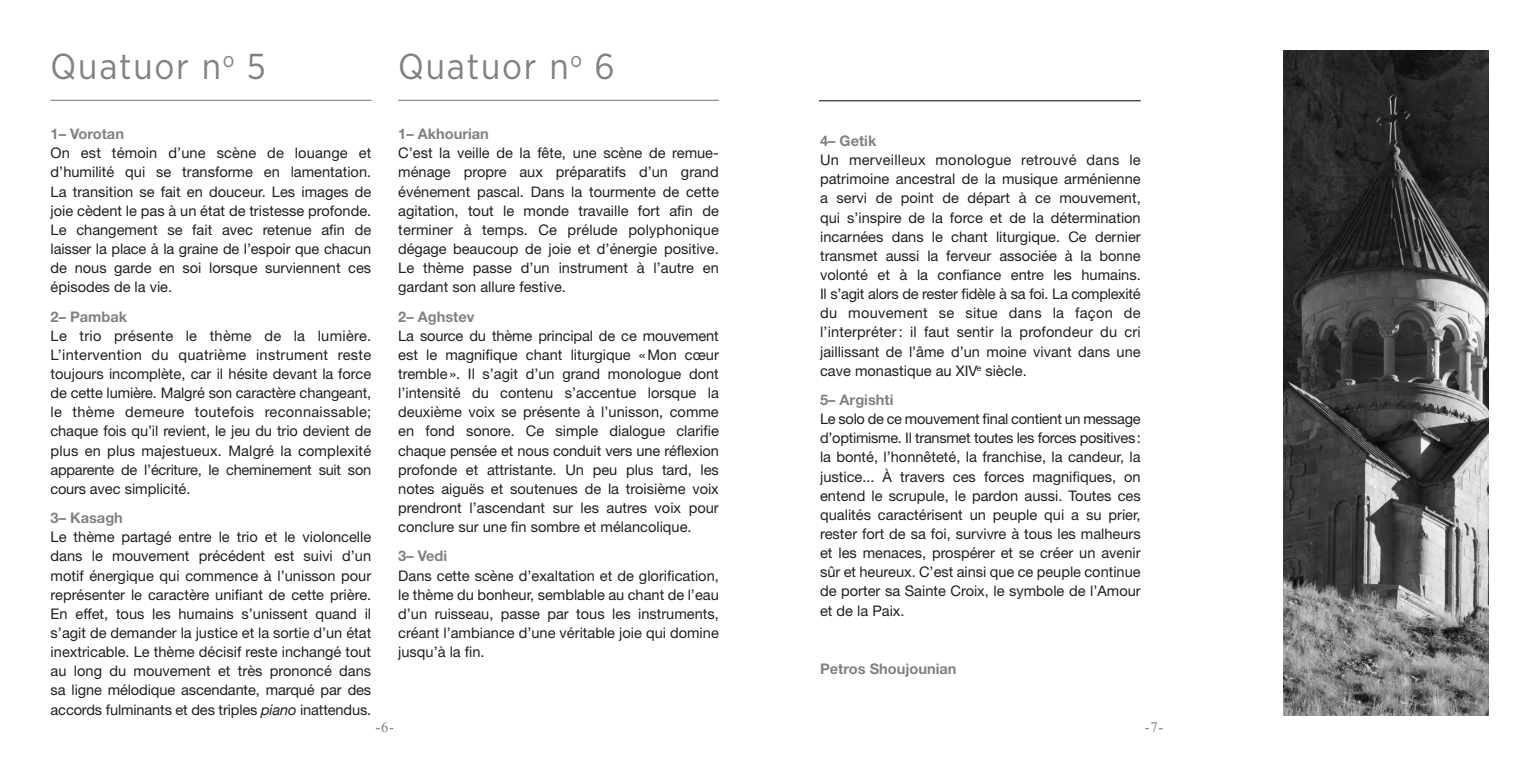
<style>
.page{position:relative;width:1539px;height:766px;background:#fff}
.page>*{position:absolute;margin:0;border:0;box-sizing:border-box;transform-origin:0 0}
.t1{font:36px "Gotham Narrow";letter-spacing:.05em;color:#808285}
.t2{font:14.62px/19.1px "Helvetica Neue";color:#231f20;text-align:justify}
.t3{font:700 14.62px "Helvetica Neue";color:#808285}
.t4{font:14.62px "Times New Roman";color:#808285}
.s1{font-style:italic}
</style>
<div class="page">
<img style="left:1284px;top:51px;width:204px;height:664px">
<hr style="left:51px;top:100px;width:320px;height:1px;background:#808285">
<hr style="left:398px;top:100px;width:321px;height:1px;background:#808285">
<hr style="left:819px;top:100px;width:322px;height:1px;background:#231f20">
<p class="t1" style="left:51px;top:44px;width:217px">Quatuor n<sup>o</sup> 5</p>
<p class="t3" style="left:51px;top:125px;width:75px">1– Vorotan</p>
<p class="t2" style="left:51px;top:143px;width:322px">On est témoin d’une scène de louange et d’humilité qui se transforme en lamentation.<br>La transition se fait en douceur. Les images de joie cèdent le pas à un état de tristesse profonde.<br>Le changement se fait avec retenue afin de laisser la place à la graine de l’espoir que chacun de nous garde en soi lorsque surviennent ces épisodes de la vie.</p>
<p class="t3" style="left:51px;top:307px;width:78px">2– Pambak</p>
<p class="t2" style="left:51px;top:325px;width:322px">Le trio présente le thème de la lumière.<br>L’intervention du quatrième instrument reste toujours incomplète, car il hésite devant la force de cette lumière. Malgré son caractère changeant, le thème demeure toutefois reconnaissable; chaque fois qu’il revient, le jeu du trio devient de plus en plus majestueux. Malgré la complexité apparente de l’écriture, le cheminement suit son cours avec simplicité.</p>
<p class="t3" style="left:51px;top:508px;width:74px">3– Kasagh</p>
<p class="t2" style="left:51px;top:527px;width:322px">Le thème partagé entre le trio et le violoncelle dans le mouvement précédent est suivi d’un motif énergique qui commence à l’unisson pour représenter le caractère unifiant de cette prière.<br>En effet, tous les humains s’unissent quand il s’agit de demander la justice et la sortie d’un état inextricable. Le thème décisif reste inchangé tout au long du mouvement et très prononcé dans sa ligne mélodique ascendante, marqué par des accords fulminants et des triples <span class="s1">piano</span> inattendus.</p>
<p class="t1" style="left:398px;top:44px;width:218px">Quatuor n<sup>o</sup> 6</p>
<p class="t3" style="left:398px;top:125px;width:92px">1– Akhourian</p>
<p class="t2" style="left:398px;top:143px;width:322px">C’est la veille de la fête, une scène de remue&shy;ménage propre aux préparatifs d’un grand événement pascal. Dans la tourmente de cette agitation, tout le monde travaille fort afin de terminer à temps. Ce prélude polyphonique dégage beaucoup de joie et d’énergie positive.<br>Le thème passe d’un instrument à l’autre en gardant son allure festive.</p>
<p class="t3" style="left:398px;top:307px;width:78px">2– Aghstev</p>
<p class="t2" style="left:398px;top:325px;width:322px">La source du thème principal de ce mouvement est le magnifique chant liturgique «Mon cœur tremble». Il s’agit d’un grand monologue dont l’intensité du contenu s’accentue lorsque la deuxième voix se présente à l’unisson, comme en fond sonore. Ce simple dialogue clarifie chaque pensée et nous conduit vers une réflexion profonde et attristante. Un peu plus tard, les notes aiguës et soutenues de la troisième voix prendront l’ascendant sur les autres voix pour conclure sur une fin sombre et mélancolique.</p>
<p class="t3" style="left:398px;top:547px;width:51px">3– Vedi</p>
<p class="t2" style="left:398px;top:565px;width:322px">Dans cette scène d’exaltation et de glorification, le thème du bonheur, semblable au chant de l’eau d’un ruisseau, passe par tous les instruments, créant l’ambiance d’une véritable joie qui domine jusqu’à la fin.</p>
<p class="t3" style="left:820px;top:132px;width:58px">4– Getik</p>
<p class="t2" style="left:820px;top:150px;width:322px">Un merveilleux monologue retrouvé dans le patrimoine ancestral de la musique arménienne a servi de point de départ à ce mouvement, qui s’inspire de la force et de la détermination incarnées dans le chant liturgique. Ce dernier transmet aussi la ferveur associée à la bonne volonté et à la confiance entre les humains.<br>Il s’agit alors de rester fidèle à sa foi. La complexité du mouvement se situe dans la façon de l’interpréter: il faut sentir la profondeur du cri jaillissant de l’âme d’un moine vivant dans une cave monastique au XIV<sup>e</sup> siècle.</p>
<p class="t3" style="left:820px;top:390px;width:75px">5– Argishti</p>
<p class="t2" style="left:820px;top:409px;width:322px">Le solo de ce mouvement final contient un message d’optimisme. Il transmet toutes les forces positives: la bonté, l’honnêteté, la franchise, la candeur, la justice... À travers ces forces magnifiques, on entend le scrupule, le pardon aussi. Toutes ces qualités caractérisent un peuple qui a su prier, rester fort de sa foi, survivre à tous les malheurs et les menaces, prospérer et se créer un avenir sûr et heureux. C’est ainsi que ce peuple continue de porter sa Sainte Croix, le symbole de l’Amour et de la Paix.</p>
<p class="t3" style="left:820px;top:659px;width:138px">Petros Shoujounian</p>
<p class="t4" style="left:375px;top:716px;width:20px">-6-</p>
<p class="t4" style="left:1145px;top:716px;width:20px">-7-</p>
</div>
